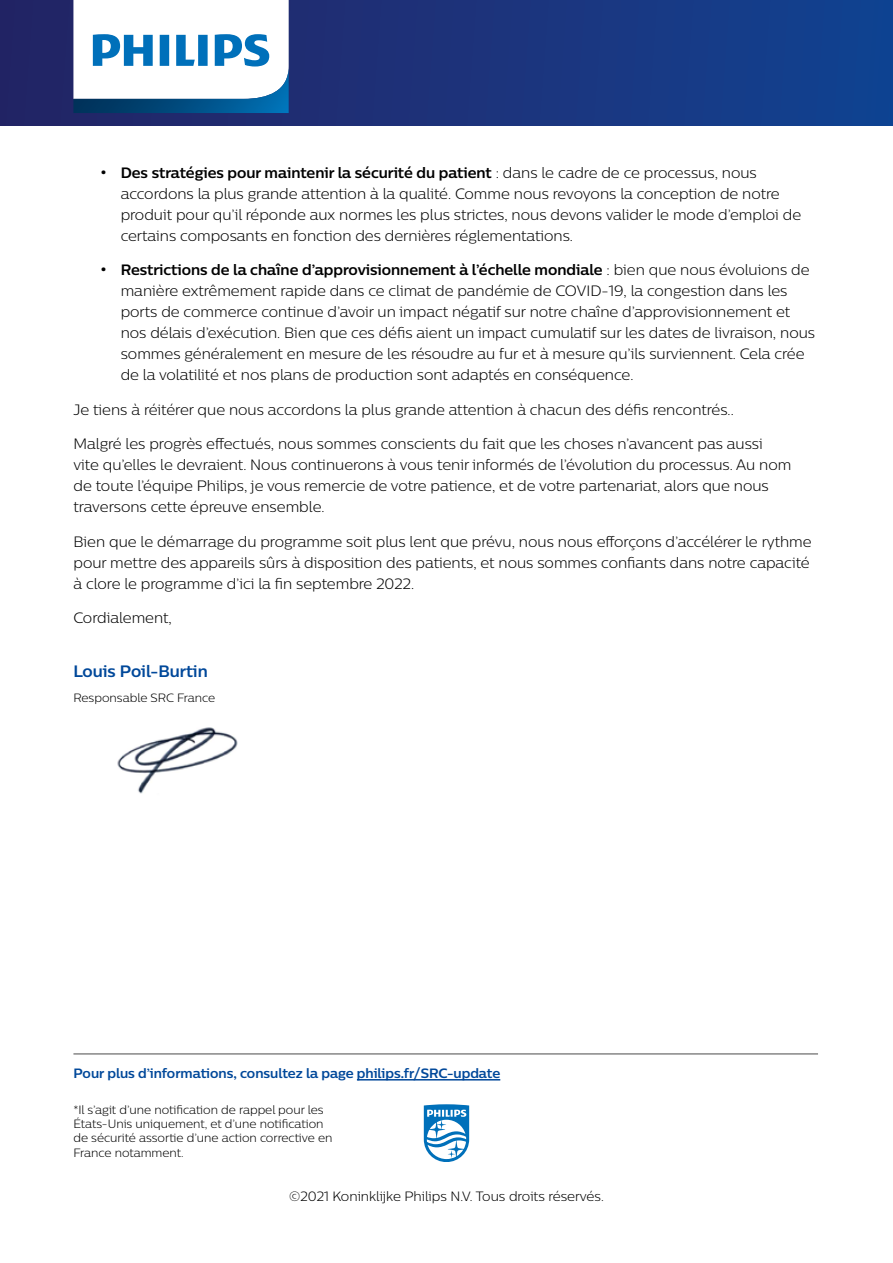
<style>
.page{position:relative;width:893px;height:1263px;background:#fff}
.page>*{position:absolute;margin:0;border:0;box-sizing:border-box;transform-origin:0 0}
.t1{font:700 16.5px "Centrale Sans";color:#00489a}
.t2{font:300 15px/21px "Centrale Sans";color:#000}
.t3{font:700 13.5px "Centrale Sans";color:#00489a}
.t4{font:300 13.5px "Centrale Sans";color:#000}
.t5{font:300 12px/14.4px "Centrale Sans";color:#000}
.s1{font-weight:700;font-size:16.5px}
.s2{font-weight:700}
</style>
<div class="page">
<div style="left:0;top:0;width:893px;height:126px;background:linear-gradient(to right,#242363,#124291)"></div>
<svg style="left:73px;top:0;width:216px;height:113px"></svg>
<svg style="left:424px;top:1104px;width:45px;height:58px"></svg>
<hr style="left:73px;top:1053px;width:745px;height:2px;background:#878787">
<hr style="left:357px;top:1079px;width:143px;height:1px;background:#00489a">
<img style="left:117px;top:727px;width:121px;height:67px">
<p class="t2" style="left:121px;top:162px;width:682px;text-indent:-20px"><span class="s1">•</span> <span class="s2">Des stratégies pour maintenir la sécurité du patient</span> : dans le cadre de ce processus, nous accordons la plus grande attention à la qualité. Comme nous revoyons la conception de notre produit pour qu’il réponde aux normes les plus strictes, nous devons valider le mode d’emploi de certains composants en fonction des dernières réglementations.</p>
<p class="t2" style="left:121px;top:259px;width:696px;text-indent:-20px"><span class="s1">•</span> <span class="s2">Restrictions de la chaîne d’approvisionnement à l’échelle mondiale</span> : bien que nous évoluions de manière extrêmement rapide dans ce climat de pandémie de COVID-19, la congestion dans les ports de commerce continue d’avoir un impact négatif sur notre chaîne d’approvisionnement et nos délais d’exécution. Bien que ces défis aient un impact cumulatif sur les dates de livraison, nous sommes généralement en mesure de les résoudre au fur et à mesure qu’ils surviennent. Cela crée de la volatilité et nos plans de production sont adaptés en conséquence.</p>
<p class="t2" style="left:73px;top:399px;width:662px">Je tiens à réitérer que nous accordons la plus grande attention à chacun des défis rencontrés..</p>
<p class="t2" style="left:73px;top:433px;width:719px">Malgré les progrès effectués, nous sommes conscients du fait que les choses n’avancent pas aussi vite qu’elles le devraient. Nous continuerons à vous tenir informés de l’évolution du processus. Au nom de toute l’équipe Philips, je vous remercie de votre patience, et de votre partenariat, alors que nous traversons cette épreuve ensemble.</p>
<p class="t2" style="left:73px;top:531px;width:740px">Bien que le démarrage du programme soit plus lent que prévu, nous nous efforçons d’accélérer le rythme pour mettre des appareils sûrs à disposition des patients, et nous sommes confiants dans notre capacité à clore le programme d’ici la fin septembre 2022.</p>
<p class="t2" style="left:73px;top:607px;width:100px">Cordialement,</p>
<p class="t1" style="left:73px;top:660px;width:136px">Louis Poil-Burtin</p>
<p class="t5" style="left:73px;top:691px;width:143px">Responsable SRC France</p>
<p class="t3" style="left:73px;top:1064px;width:428px">Pour plus d’informations, consultez la page philips.fr/SRC-update</p>
<p class="t5" style="left:73px;top:1102px;width:261px">*Il s’agit d’une notification de rappel pour les États-Unis uniquement, et d’une notification de sécurité assortie d’une action corrective en France notamment.</p>
<p class="t4" style="left:289px;top:1188px;width:316px">©2021 Koninklijke Philips N.V. Tous droits réservés.</p>
</div>
